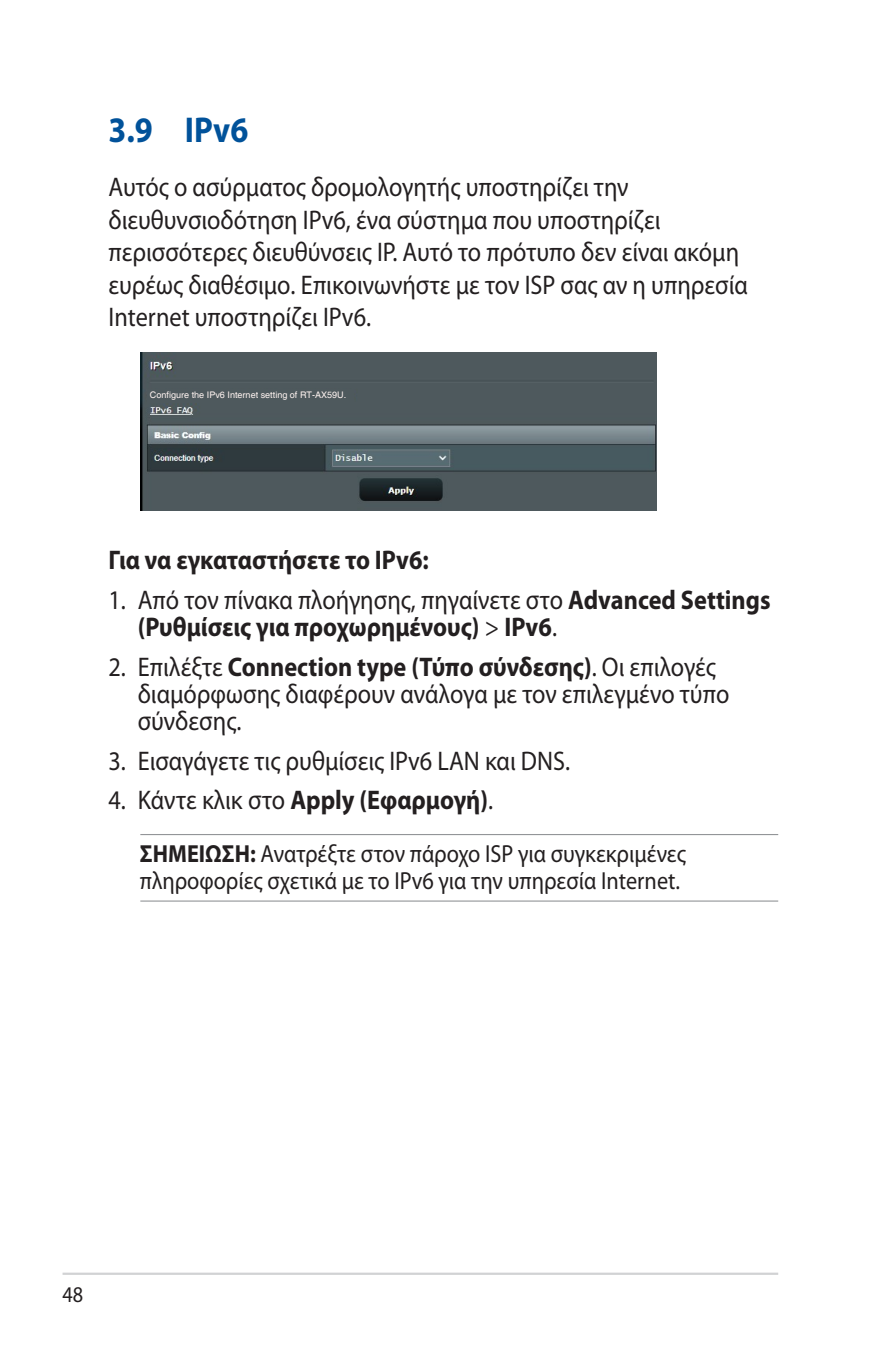
<style>
.page{position:relative;width:893px;height:1346px;background:#fff}
.page>*{position:absolute;margin:0;border:0;box-sizing:border-box;transform-origin:0 0}
.WL_Header_1{font:700 36px "Myriad Pro";color:#01529a;scale:.9 1}
.WL_Body_Text{font:27px/32.4px "Myriad Pro";color:#231f20;scale:.9 1}
.WL_Body_Text_-_List{font:27px/27px "Myriad Pro";color:#231f20;scale:.9 1}
.WL_Body_Text_-_List-2{font:700 27px/27px "Myriad Pro";color:#231f20;scale:.9 1}
.WL_Body_Text_-_List_Bold{font:700 27px "Myriad Pro";color:#231f20;scale:.9 1}
.WL_Message{font:24.75px/27px "Myriad Pro";color:#231f20;scale:.9 1}
.t1{font:22.5px "Myriad Pro";color:#231f20;scale:.9 1}
.t2{font:9px "Helvetica";color:#fff4f1}
.s1{font-weight:400}
.s2{font-weight:700}
</style>
<div class="page">
<hr style="left:63px;top:1272px;width:715px;height:3px;background:#d1d2d4">
<hr style="left:140px;top:834px;width:638px;height:1px;background:#939598">
<hr style="left:140px;top:900px;width:638px;height:1px;background:#939598">
<img style="left:140px;top:353px;width:517px;height:157px">
<div style="left:148px;top:389px;width:206px;height:14px;background:#4e595d"></div>
<p class="WL_Header_1" style="left:108px;top:109px;width:157px">3.9 IPv6</p>
<p class="WL_Body_Text" style="left:108px;top:172px;width:712px">Αυτός ο ασύρματος δρομολογητής υποστηρίζει την διευθυνσιοδότηση IPv6, ένα σύστημα που υποστηρίζει περισσότερες διευθύνσεις ΙΡ. Αυτό το πρότυπο δεν είναι ακόμη ευρέως διαθέσιμο. Επικοινωνήστε με τον ISP σας αν η υπηρεσία Internet υποστηρίζει IPv6.</p>
<p class="t2" style="left:150px;top:389px;width:198px">Configure the IPv6 Internet setting of RT-AX59U.</p>
<p class="WL_Body_Text_-_List_Bold" style="left:108px;top:545px;width:358px">Για να εγκαταστήσετε το IPv6:</p>
<p class="WL_Body_Text_-_List-2" style="left:138px;top:586px;width:705px;text-indent:-29px"><span class="s1">1. Από τον πίνακα πλοήγησης, πηγαίνετε στο</span> Advanced Settings (Ρυθμίσεις για προχωρημένους) <span class="s1">&gt;</span> IPv6<span class="s1">.</span></p>
<p class="WL_Body_Text_-_List" style="left:138px;top:654px;width:659px;text-indent:-29px">2. Επιλέξτε <span class="s2">Connection type (Τύπο σύνδεσης)</span>. Οι επιλογές διαμόρφωσης διαφέρουν ανάλογα με τον επιλεγμένο τύπο σύνδεσης.</p>
<p class="WL_Body_Text_-_List" style="left:108px;top:747px;width:514px">3. Εισαγάγετε τις ρυθμίσεις IPv6 LAN και DNS.</p>
<p class="WL_Body_Text_-_List" style="left:108px;top:787px;width:429px">4. Κάντε κλικ στο <span class="s2">Apply (Εφαρμογή)</span>.</p>
<p class="WL_Message" style="left:140px;top:840px;width:608px"><span class="s2">ΣΗΜΕΙΩΣΗ:</span> Ανατρέξτε στον πάροχο ISP για συγκεκριμένες πληροφορίες σχετικά με το IPv6 για την υπηρεσία Internet.</p>
<p class="t1" style="left:63px;top:1282px;width:25px">48</p>
</div>
